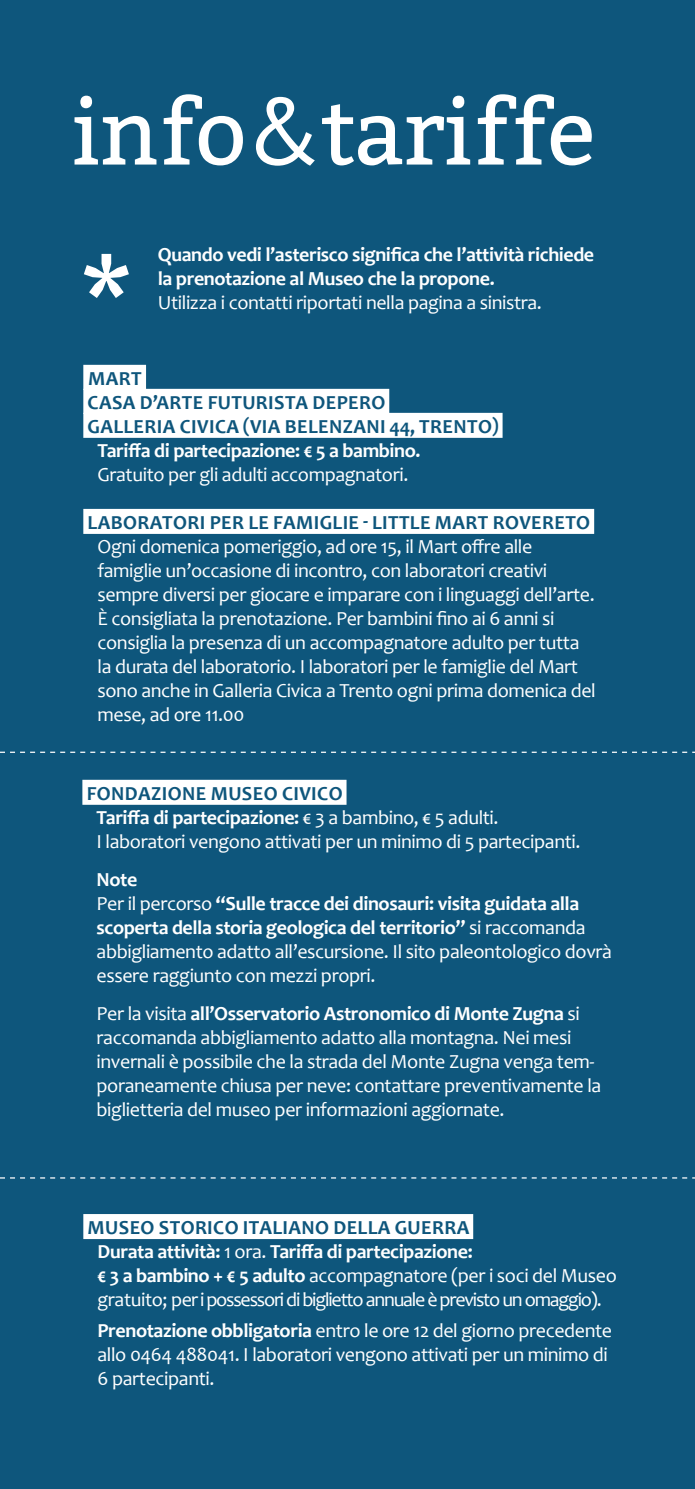
<style>
.page{position:relative;width:695px;height:1489px;background:#fff}
.page>*{position:absolute;margin:0;border:0;box-sizing:border-box;transform-origin:0 0}
.t1{font:90px "Bitter";letter-spacing:-.02em;color:#fff}
.t2{font:20px/24px "Candara";letter-spacing:-.02em;color:#fff}
.t3{font:20px/24px "Candara";letter-spacing:-.06em;color:#fff}
.t4{font:700 20px/24px "Candara";letter-spacing:-.02em;color:#fff}
.t5{font:700 20px/24px "Candara";letter-spacing:.02em;color:#0e567c}
.s1{font-family:"PT Sans";font-size:95px}
.s2{font-weight:700;color:#0e567c}
.s3{font-weight:700}
</style>
<div class="page">
<div style="left:0;top:0;width:694px;height:1488px;background:#0e567c"></div>
<div style="left:83px;top:365px;width:63px;height:25px;background:#fff"></div>
<div style="left:83px;top:389px;width:306px;height:25px;background:#fff"></div>
<div style="left:83px;top:413px;width:419px;height:25px;background:#fff"></div>
<div style="left:83px;top:509px;width:511px;height:25px;background:#fff"></div>
<div style="left:83px;top:1213px;width:390px;height:25px;background:#fff"></div>
<div style="left:82px;top:779px;width:264px;height:25px;background:#fff"></div>
<svg style="left:0;top:751px;width:694px;height:1px"></svg>
<svg style="left:0;top:1177px;width:694px;height:1px"></svg>
<svg style="left:84px;top:254px;width:45px;height:44px"></svg>
<h1 class="t1" style="left:71px;top:80px;width:525px">info<span class="s1">&amp;</span>tariffe</h1>
<p class="t4" style="left:158px;top:242px;width:438px">Quando vedi l’asterisco significa che l’attività richiede la prenotazione al Museo che la propone.</p>
<p class="t2" style="left:158px;top:290px;width:385px">Utilizza i contatti riportati nella pagina a sinistra.</p>
<p class="t5" style="left:88px;top:366px;width:413px">MART<br>CASA D’ARTE FUTURISTA DEPERO<br>GALLERIA CIVICA (VIA BELENZANI 44, TRENTO)</p>
<p class="t4" style="left:97px;top:438px;width:324px">Tariffa di partecipazione: € 5 a bambino.</p>
<p class="t2" style="left:97px;top:462px;width:312px">Gratuito per gli adulti accompagnatori.</p>
<p class="t5" style="left:88px;top:510px;width:504px">LABORATORI PER LE FAMIGLIE - LITTLE MART ROVERETO</p>
<p class="t2" style="left:97px;top:534px;width:500px">Ogni domenica pomeriggio, ad ore 15, il Mart offre alle famiglie un’occasione di incontro, con laboratori creativi sempre diversi per giocare e imparare con i linguaggi dell’arte.<br>È consigliata la prenotazione. Per bambini fino ai 6 anni si consiglia la presenza di un accompagnatore adulto per tutta la durata del laboratorio. I laboratori per le famiglie del Mart sono anche in Galleria Civica a Trento ogni prima domenica del mese, ad ore 11.00</p>
<p class="t2" style="left:97px;top:781px;width:485px;text-indent:-10px"><span class="s2">FONDAZIONE MUSEO CIVICO<br></span><span class="s3">Tariffa di partecipazione:</span> € 3 a bambino, € 5 adulti.<br>I laboratori vengono attivati per un minimo di 5 partecipanti.</p>
<p class="t2" style="left:97px;top:867px;width:517px"><span class="s3">Note<br></span>Per il percorso <span class="s3">“Sulle tracce dei dinosauri: visita guidata alla scoperta della storia geologica del territorio”</span> si raccomanda abbigliamento adatto all’escursione. Il sito paleontologico dovrà essere raggiunto con mezzi propri.</p>
<p class="t2" style="left:97px;top:1001px;width:506px">Per la visita <span class="s3">all’Osservatorio Astronomico di Monte Zugna</span> si raccomanda abbigliamento adatto alla montagna. Nei mesi invernali è possibile che la strada del Monte Zugna venga tem&shy;poraneamente chiusa per neve: contattare preventivamente la biglietteria del museo per informazioni aggiornate.</p>
<p class="t3" style="left:97px;top:1215px;width:521px;text-indent:-10px"><span class="s2">MUSEO STORICO ITALIANO DELLA GUERRA<br></span><span class="s3">Durata attività:</span> 1 ora. <span class="s3">Tariffa di partecipazione:<br>€ 3 a bambino + € 5 adulto</span> accompagnatore (per i soci del Museo gratuito; per i possessori di biglietto annuale è previsto un omaggio).</p>
<p class="t2" style="left:97px;top:1318px;width:516px"><span class="s3">Prenotazione obbligatoria</span> entro le ore 12 del giorno precedente allo 0464 488041. I laboratori vengono attivati per un minimo di<br>6 partecipanti.</p>
</div>
